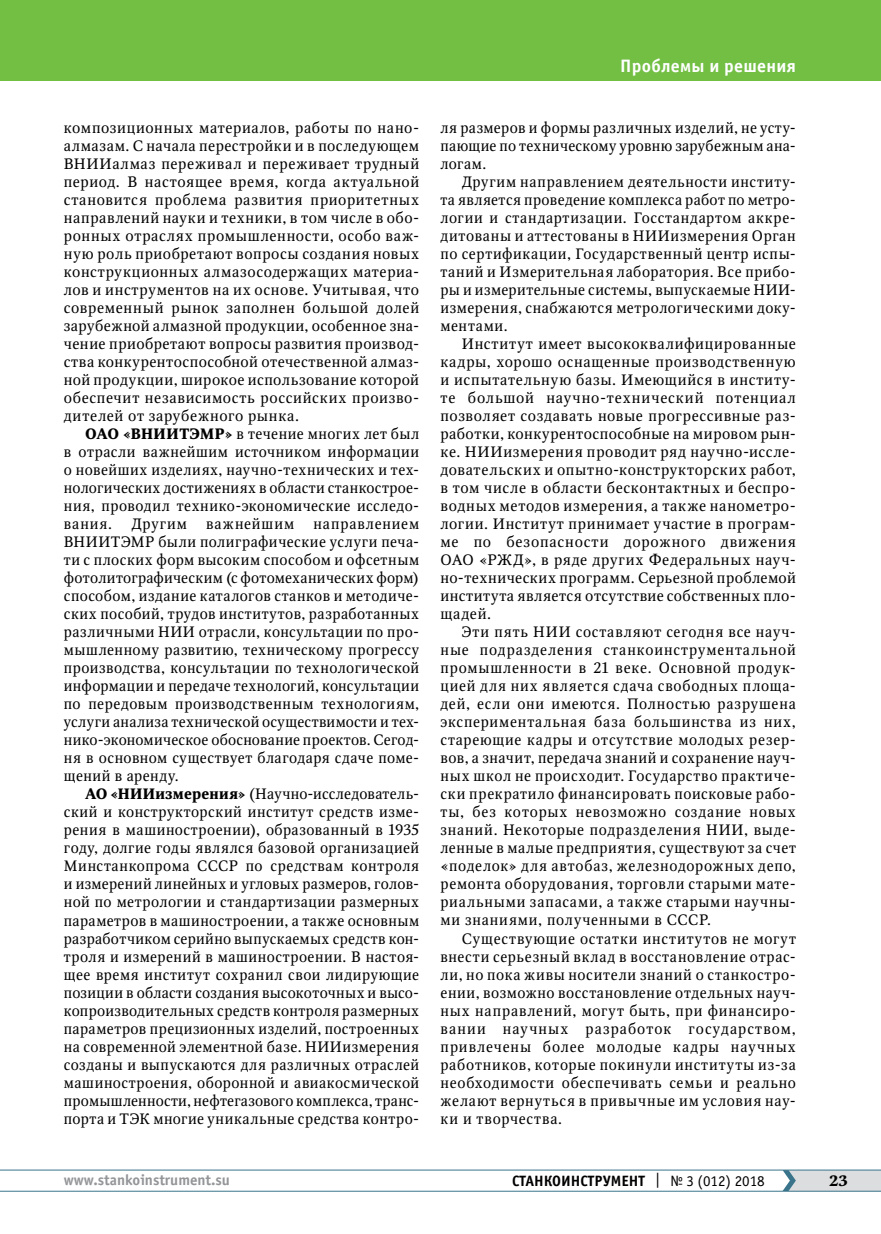
<style>
.page{position:relative;width:881px;height:1234px;background:#fff}
.page>*{position:absolute;margin:0;border:0;box-sizing:border-box;transform-origin:0 0}
.t1{font:700 18px "Officina Sans C";letter-spacing:.015em;color:#fff}
.t2{font:15px/18px "Octava";letter-spacing:.04em;color:#000;text-align:justify}
.t3{font:700 15px "Officina Sans C";color:#000}
.t4{font:700 15px "Officina Sans C";color:#939598}
.t5{font:15px "Octava";letter-spacing:.06em;color:#000}
.t6{font:700 15px "Octava";color:#000}
.s1{font-weight:700}
.s2{font-weight:400}
</style>
<div class="page">
<hr style="left:0;top:1190px;width:880px;height:1px;background:#39748b">
<hr style="left:0;top:1169px;width:880px;height:1px;background:#39748b">
<svg style="left:782px;top:1169px;width:98px;height:21px;background:#cdd4d7"></svg>
<div style="left:0;top:0;width:880px;height:81px;background:#72bf44"></div>
<p class="t2" style="left:64px;top:119px;width:357px">композиционных материалов, работы по нано&shy;алмазам. С начала перестройки и в последующем ВНИИалмаз переживал и переживает трудный период. В настоящее время, когда актуальной становится проблема развития приоритетных направлений науки и техники, в том числе в обо&shy;ронных отраслях промышленности, особо важ&shy;ную роль приобретают вопросы создания новых конструкционных алмазосодержащих материа&shy;лов и инструментов на их основе. Учитывая, что современный рынок заполнен большой долей зарубежной алмазной продукции, особенное зна&shy;чение приобретают вопросы развития производ&shy;ства конкурентоспособной отечественной алмаз&shy;ной продукции, широкое использование которой обеспечит независимость российских произво&shy;дителей от зарубежного рынка.</p>
<p class="t2" style="left:64px;top:425px;width:357px;text-indent:21px"><span class="s1">ОАО «ВНИИТЭМР»</span> в течение многих лет был в отрасли важнейшим источником информации о новейших изделиях, научно-технических и тех&shy;нологических достижениях в области станкострое&shy;ния, проводил технико-экономические исследо&shy;вания.</p>
<p class="t2" style="left:131px;top:515px;width:57px">Другим</p>
<p class="t5" style="left:206px;top:514px;width:89px">важнейшим</p>
<p class="t2" style="left:64px;top:515px;width:357px;text-indent:249px">направлением ВНИИТЭМР были полиграфические услуги печа&shy;ти с плоских форм высоким способом и офсетным фотолитографическим (с фотомеханических форм) способом, издание каталогов станков и методиче&shy;ских пособий, трудов институтов, разработанных различными НИИ отрасли, консультации по про&shy;мышленному развитию, техническому прогрессу производства, консультации по технологической информации и передаче технологий, консультации по передовым производственным технологиям, услуги анализа технической осуществимости и тех&shy;нико-экономическое обоснование проектов. Сегод&shy;ня в основном существует благодаря сдаче поме&shy;щений в аренду.</p>
<p class="t2" style="left:64px;top:785px;width:357px;text-indent:21px"><span class="s1">АО «НИИизмерения»</span> (Научно-исследователь&shy;ский и конструкторский институт средств изме&shy;рения в машиностроении), образованный в 1935 году, долгие годы являлся базовой организацией Минстанкопрома СССР по средствам контроля и измерений линейных и угловых размеров, голов&shy;ной по метрологии и стандартизации размерных параметров в машиностроении, а также основным разработчиком серийно выпускаемых средств кон&shy;троля и измерений в машиностроении. В настоя&shy;щее время институт сохранил свои лидирующие позиции в области создания высокоточных и высо&shy;копроизводительных средств контроля размерных параметров прецизионных изделий, построенных на современной элементной базе. НИИизмерения созданы и выпускаются для различных отраслей машиностроения, оборонной и авиакосмической промышленности, нефтегазового комплекса, транс&shy;порта и ТЭК многие уникальные средства контро-</p>
<p class="t1" style="left:620px;top:56px;width:177px">Проблемы и решения</p>
<p class="t2" style="left:440px;top:119px;width:357px">ля размеров и формы различных изделий, не усту&shy;пающие по техническому уровню зарубежным ана&shy;логам.</p>
<p class="t2" style="left:440px;top:173px;width:357px;text-indent:21px">Другим направлением деятельности институ&shy;та является проведение комплекса работ по метро&shy;логии и стандартизации. Госстандартом аккре&shy;дитованы и аттестованы в НИИизмерения Орган по сертификации, Государственный центр испы&shy;таний и Измерительная лаборатория. Все прибо&shy;ры и измерительные системы, выпускаемые НИИ&shy;измерения, снабжаются метрологическими доку&shy;ментами.</p>
<p class="t2" style="left:440px;top:335px;width:357px;text-indent:21px">Институт имеет высококвалифицированные кадры, хорошо оснащенные производственную и испытательную базы. Имеющийся в институ&shy;те большой научно-технический потенциал позволяет создавать новые прогрессивные раз&shy;работки, конкурентоспособные на мировом рын&shy;ке. НИИизмерения проводит ряд научно-иссле&shy;довательских и опытно-конструкторских работ, в том числе в области бесконтактных и беспро&shy;водных методов измерения, а также нанометро&shy;логии. Институт принимает участие в програм&shy;ме по безопасности дорожного движения ОАО «РЖД», в ряде других Федеральных науч&shy;но-технических программ. Серьезной проблемой института является отсутствие собственных пло&shy;щадей.</p>
<p class="t2" style="left:440px;top:623px;width:357px;text-indent:21px">Эти пять НИИ составляют сегодня все науч&shy;ные подразделения станкоинструментальной промышленности в 21 веке. Основной продук&shy;цией для них является сдача свободных площа&shy;дей, если они имеются. Полностью разрушена экспериментальная база большинства из них, стареющие кадры и отсутствие молодых резер&shy;вов, а значит, передача знаний и сохранение науч&shy;ных школ не происходит. Государство практиче&shy;ски прекратило финансировать поисковые рабо&shy;ты, без которых невозможно создание новых знаний. Некоторые подразделения НИИ, выде&shy;ленные в малые предприятия, существуют за счет «поделок» для автобаз, железнодорожных депо, ремонта оборудования, торговли старыми мате&shy;риальными запасами, а также старыми научны&shy;ми знаниями, полученными в СССР.</p>
<p class="t2" style="left:440px;top:929px;width:357px;text-indent:21px">Существующие остатки институтов не могут внести серьезный вклад в восстановление отрас&shy;ли, но пока живы носители знаний о станкостро&shy;ении, возможно восстановление отдельных науч&shy;ных направлений, могут быть, при финансиро&shy;вании научных разработок государством, привлечены более молодые кадры научных работников, которые покинули институты из-за необходимости обеспечивать семьи и реально желают вернуться в привычные им условия нау&shy;ки и творчества.</p>
<p class="t4" style="left:64px;top:1171px;width:168px">www.stankoinstrument.su</p>
<p class="t3" style="left:512px;top:1171px;width:254px">СТАНКОИНСТРУМЕНТ <span class="s2">| № 3 (012) 2018</span></p>
<p class="t6" style="left:828px;top:1170px;width:20px">23</p>
</div>
